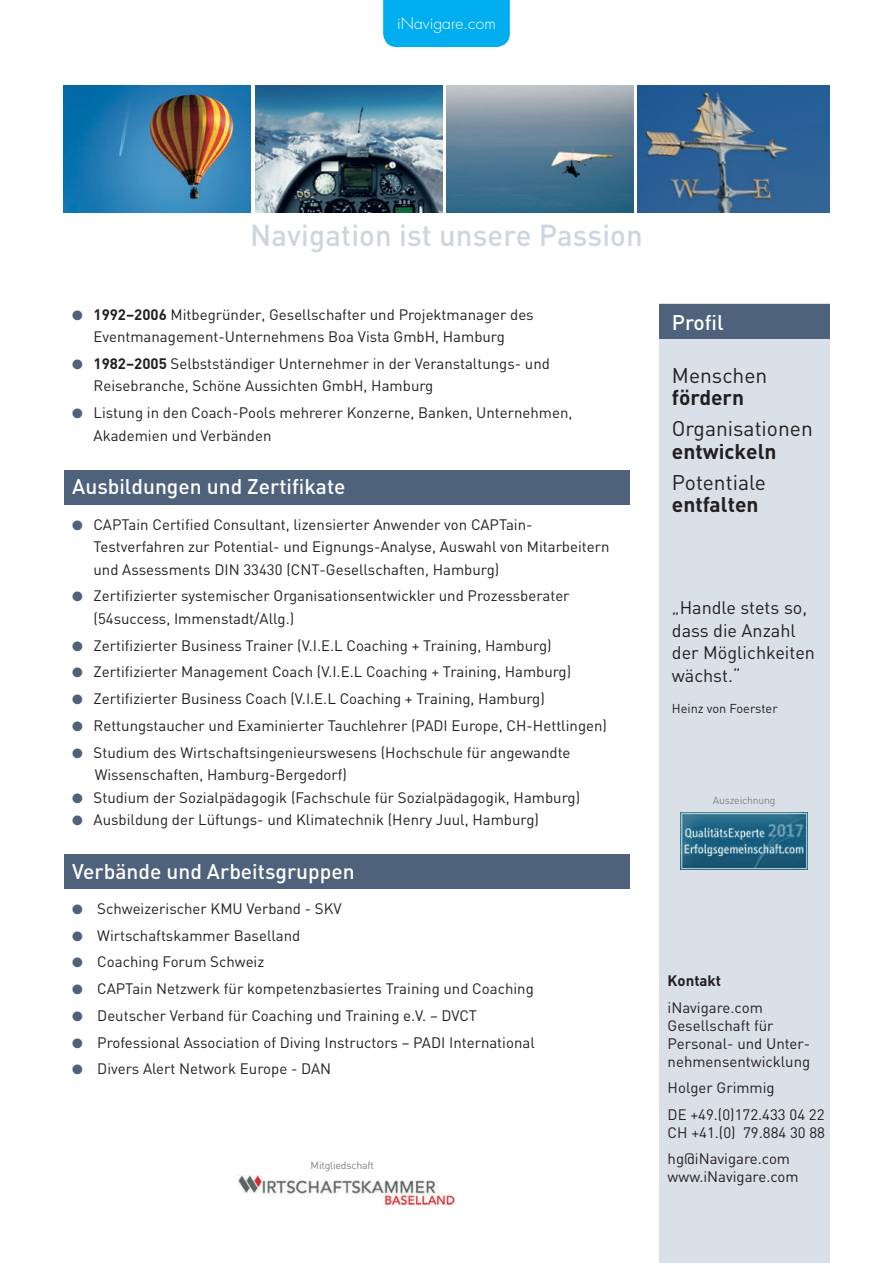
<style>
.page{position:relative;width:893px;height:1263px;background:#fff}
.page>*{position:absolute;margin:0;border:0;box-sizing:border-box;transform-origin:0 0}
.t1{font:500 30px "DIN";letter-spacing:.005em;color:#cfd5df}
.t2{font:500 21px "DIN";color:#fff}
.t3{font:21px "DIN";color:#231f20}
.t4{font:700 21px "DIN";color:#231f20}
.t5{font:18px/22.5px "DIN";color:#231f20}
.t6{font:300 15.75px "Futura";color:#fff}
.t7{font:15px/22.5px "DIN";color:#231f20}
.t8{font:700 15px "DIN";color:#231f20}
.t9{font:12.75px "DIN";color:#231f20}
.t10{font:10.5px "DIN";letter-spacing:-.02em;color:#808285}
.s1{color:#4e627b}
.s2{font-weight:700}
</style>
<div class="page">
<div style="left:64px;top:855px;width:565px;height:34px;background:#4e627b"></div>
<div style="left:64px;top:471px;width:566px;height:34px;background:#4e627b"></div>
<div style="left:659px;top:304px;width:170px;height:959px;background:#dae0e8"></div>
<div style="left:659px;top:304px;width:170px;height:35px;background:#4e627b"></div>
<img style="left:680px;top:812px;width:128px;height:57px">
<img style="left:237px;top:1175px;width:219px;height:31px">
<img style="left:64px;top:85px;width:574px;height:128px">
<img style="left:638px;top:85px;width:191px;height:128px">
<div style="left:383px;top:0;width:127px;height:47px;background:#00aeef"></div>
<p class="t6" style="left:397px;top:13px;width:100px">iNavigare.com</p>
<h1 class="t1" style="left:250px;top:216px;width:394px">Navigation ist unsere Passion</h1>
<p class="t7" style="left:72px;top:303px;width:463px;text-align:center"><span class="s1">●</span> <span class="s2">1992–2006</span> Mitbegründer, Gesellschafter und Projektmanager des<br>Eventmanagement-Unternehmens Boa Vista GmbH, Hamburg</p>
<p class="t7" style="left:94px;top:352px;width:458px;text-indent:-21px"><span class="s1">●</span> <span class="s2">1982–2005</span> Selbstständiger Unternehmer in der Veranstaltungs- und<br>Reisebranche, Schöne Aussichten GmbH, Hamburg</p>
<p class="t7" style="left:94px;top:401px;width:480px;text-indent:-21px"><span class="s1">●</span> Listung in den Coach-Pools mehrerer Konzerne, Banken, Unternehmen,<br>Akademien und Verbänden</p>
<h2 class="t2" style="left:72px;top:473px;width:275px">Ausbildungen und Zertifikate</h2>
<p class="t7" style="left:94px;top:512px;width:517px;text-indent:-21px"><span class="s1">●</span> CAPTain Certified Consultant, lizensierter Anwender von CAPTain-<br>Testverfahren zur Potential- und Eignungs-Analyse, Auswahl von Mitarbeitern und Assessments DIN 33430 (CNT-Gesellschaften, Hamburg)</p>
<p class="t7" style="left:94px;top:584px;width:478px;text-indent:-21px"><span class="s1">●</span> Zertifizierter systemischer Organisationsentwickler und Prozessberater (54success, Immenstadt/Allg.)</p>
<p class="t7" style="left:72px;top:633px;width:481px"><span class="s1">●</span> Zertifizierter Business Trainer (V.I.E.L Coaching + Training, Hamburg)</p>
<p class="t7" style="left:72px;top:660px;width:500px"><span class="s1">●</span> Zertifizierter Management Coach (V.I.E.L Coaching + Training, Hamburg)</p>
<p class="t7" style="left:72px;top:687px;width:474px"><span class="s1">●</span> Zertifizierter Business Coach (V.I.E.L Coaching + Training, Hamburg)</p>
<p class="t7" style="left:72px;top:714px;width:536px"><span class="s1">●</span> Rettungstaucher und Examinierter Tauchlehrer (PADI Europe, CH-Hettlingen)</p>
<p class="t7" style="left:95px;top:741px;width:477px;text-indent:-22px"><span class="s1">●</span> Studium des Wirtschaftsingenieurswesens (Hochschule für angewandte<br>Wissenschaften, Hamburg-Bergedorf)</p>
<p class="t7" style="left:72px;top:786px;width:509px"><span class="s1">●</span> Studium der Sozialpädagogik (Fachschule für Sozialpädagogik, Hamburg)</p>
<p class="t7" style="left:72px;top:808px;width:468px"><span class="s1">●</span> Ausbildung der Lüftungs- und Klimatechnik (Henry Juul, Hamburg)</p>
<h2 class="t2" style="left:72px;top:857px;width:284px">Verbände und Arbeitsgruppen</h2>
<p class="t7" style="left:72px;top:897px;width:271px"><span class="s1">●</span> Schweizerischer KMU Verband - SKV</p>
<p class="t7" style="left:72px;top:924px;width:230px"><span class="s1">●</span> Wirtschaftskammer Baselland</p>
<p class="t7" style="left:72px;top:950px;width:194px"><span class="s1">●</span> Coaching Forum Schweiz</p>
<p class="t7" style="left:72px;top:977px;width:463px"><span class="s1">●</span> CAPTain Netzwerk für kompetenzbasiertes Training und Coaching</p>
<p class="t7" style="left:72px;top:1004px;width:406px"><span class="s1">●</span> Deutscher Verband für Coaching und Training e.V. – DVCT</p>
<p class="t7" style="left:72px;top:1031px;width:464px"><span class="s1">●</span> Professional Association of Diving Instructors – PADI International</p>
<p class="t7" style="left:72px;top:1057px;width:260px"><span class="s1">●</span> Divers Alert Network Europe - DAN</p>
<p class="t10" style="left:311px;top:1159px;width:65px">Mitgliedschaft</p>
<h2 class="t2" style="left:672px;top:309px;width:53px">Profil</h2>
<h2 class="t3" style="left:672px;top:362px;width:97px">Menschen</h2>
<h2 class="t4" style="left:672px;top:384px;width:74px">fördern</h2>
<h2 class="t3" style="left:672px;top:416px;width:142px">Organisationen</h2>
<h2 class="t4" style="left:672px;top:437px;width:106px">entwickeln</h2>
<h2 class="t3" style="left:672px;top:469px;width:96px">Potentiale</h2>
<h2 class="t4" style="left:672px;top:491px;width:88px">entfalten</h2>
<p class="t5" style="left:672px;top:596px;width:145px">„Handle stets so, dass die Anzahl der Möglichkeiten wächst.“</p>
<p class="t9" style="left:672px;top:700px;width:107px">Heinz von Foerster</p>
<p class="t10" style="left:713px;top:793px;width:64px">Auszeichnung</p>
<p class="t8" style="left:668px;top:971px;width:55px">Kontakt</p>
<p class="t7" style="left:668px;top:998px;width:144px;line-height:18px">iNavigare.com<br>Gesellschaft für<br>Personal- und Unter&shy;nehmensentwicklung</p>
<p class="t7" style="left:668px;top:1074px;width:158px;line-height:26.5px">Holger Grimmig<br>DE +49.(0)172.433 04 22</p>
<p class="t7" style="left:668px;top:1119px;width:159px;line-height:26.5px">CH +41.(0) 79.884 30 88 hg@iNavigare.com</p>
<p class="t7" style="left:668px;top:1165px;width:133px">www.iNavigare.com</p>
</div>
